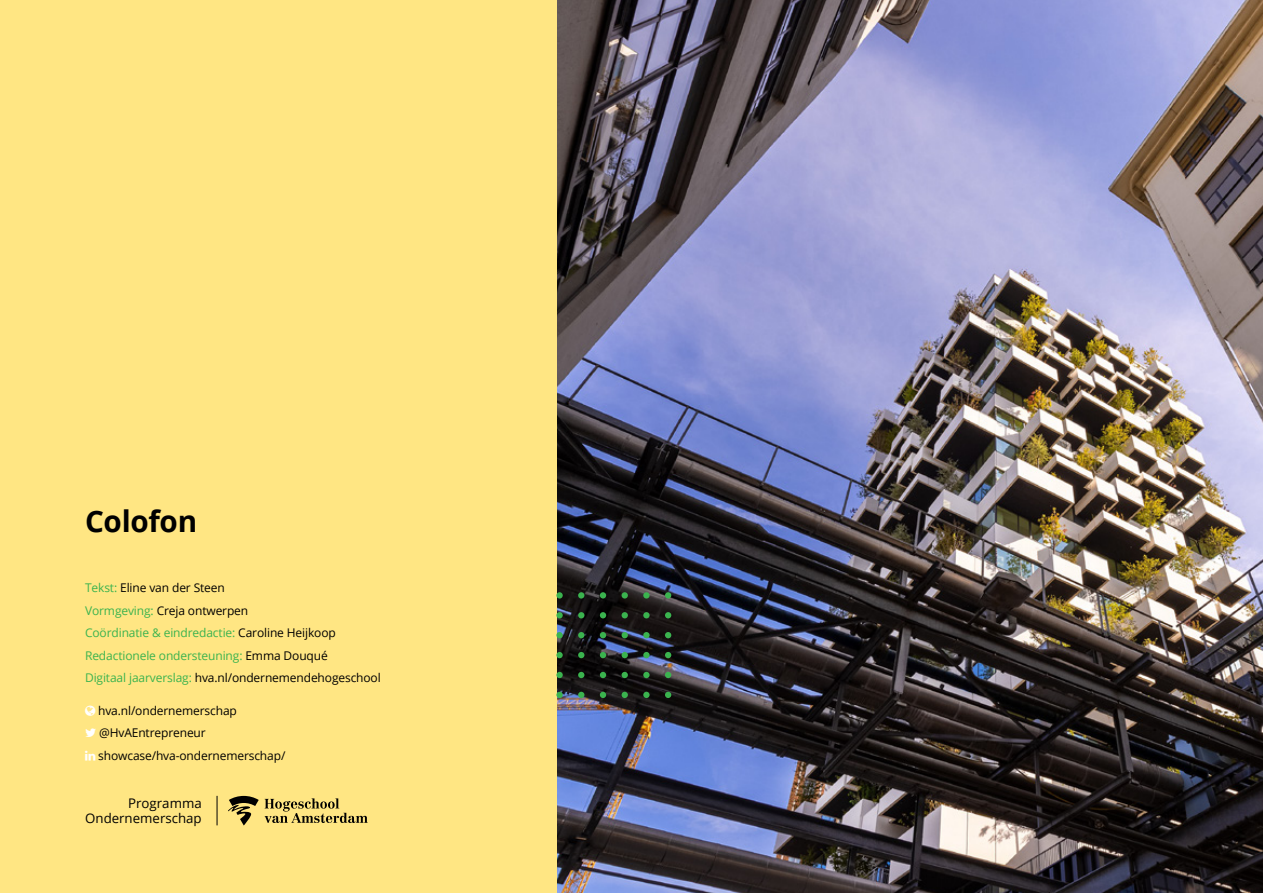
<style>
.page{position:relative;width:1263px;height:893px;background:#fff}
.page>*{position:absolute;margin:0;border:0;box-sizing:border-box;transform-origin:0 0}
.t1{font:700 29.7px "Open Sans";letter-spacing:-.01em;color:#000}
.t2{font:13.2px/14.2px "Open Sans";color:#000;text-align:right}
.t3{font:12px/22.5px "Open Sans";letter-spacing:-.01em;color:#3bb34f}
.t4{font:12px/22.5px "Open Sans";letter-spacing:-.01em;color:#000}
.s1{color:#000}
</style>
<div class="page">
<div style="left:0;top:0;width:561px;height:893px;background:#ffe683"></div>
<svg style="left:217px;top:796px;width:1px;height:29px"></svg>
<svg style="left:265px;top:798px;width:103px;height:25px"></svg>
<svg style="left:228px;top:796px;width:31px;height:29px"></svg>
<img style="left:557px;top:0;width:706px;height:893px">
<div style="left:556px;top:592px;width:7px;height:7px;background:#3bb34f;border-radius:50%"></div>
<div style="left:578px;top:592px;width:6px;height:7px;background:#3bb34f;border-radius:50%"></div>
<div style="left:600px;top:592px;width:6px;height:7px;background:#3bb34f;border-radius:50%"></div>
<div style="left:621px;top:592px;width:7px;height:7px;background:#3bb34f;border-radius:50%"></div>
<div style="left:643px;top:592px;width:7px;height:7px;background:#3bb34f;border-radius:50%"></div>
<div style="left:665px;top:592px;width:6px;height:7px;background:#3bb34f;border-radius:50%"></div>
<div style="left:556px;top:632px;width:7px;height:6px;background:#3bb34f;border-radius:50%"></div>
<svg style="left:578px;top:632px;width:6px;height:6px"></svg>
<svg style="left:600px;top:632px;width:6px;height:6px"></svg>
<div style="left:621px;top:632px;width:7px;height:6px;background:#3bb34f;border-radius:50%"></div>
<div style="left:643px;top:632px;width:7px;height:6px;background:#3bb34f;border-radius:50%"></div>
<svg style="left:665px;top:632px;width:6px;height:6px"></svg>
<div style="left:556px;top:672px;width:7px;height:6px;background:#3bb34f;border-radius:50%"></div>
<svg style="left:578px;top:672px;width:6px;height:6px"></svg>
<svg style="left:600px;top:672px;width:6px;height:6px"></svg>
<div style="left:621px;top:672px;width:7px;height:6px;background:#3bb34f;border-radius:50%"></div>
<div style="left:643px;top:672px;width:7px;height:6px;background:#3bb34f;border-radius:50%"></div>
<svg style="left:665px;top:672px;width:6px;height:6px"></svg>
<div style="left:556px;top:612px;width:7px;height:6px;background:#3bb34f;border-radius:50%"></div>
<svg style="left:578px;top:612px;width:6px;height:6px"></svg>
<svg style="left:600px;top:612px;width:6px;height:6px"></svg>
<div style="left:621px;top:612px;width:7px;height:6px;background:#3bb34f;border-radius:50%"></div>
<div style="left:643px;top:612px;width:7px;height:6px;background:#3bb34f;border-radius:50%"></div>
<svg style="left:665px;top:612px;width:6px;height:6px"></svg>
<div style="left:556px;top:652px;width:7px;height:6px;background:#3bb34f;border-radius:50%"></div>
<svg style="left:578px;top:652px;width:6px;height:6px"></svg>
<svg style="left:600px;top:652px;width:6px;height:6px"></svg>
<div style="left:621px;top:652px;width:7px;height:6px;background:#3bb34f;border-radius:50%"></div>
<div style="left:643px;top:652px;width:7px;height:6px;background:#3bb34f;border-radius:50%"></div>
<svg style="left:665px;top:652px;width:6px;height:6px"></svg>
<div style="left:556px;top:692px;width:7px;height:6px;background:#3bb34f;border-radius:50%"></div>
<svg style="left:578px;top:692px;width:6px;height:6px"></svg>
<svg style="left:600px;top:692px;width:6px;height:6px"></svg>
<div style="left:621px;top:692px;width:7px;height:6px;background:#3bb34f;border-radius:50%"></div>
<div style="left:643px;top:692px;width:7px;height:6px;background:#3bb34f;border-radius:50%"></div>
<svg style="left:665px;top:692px;width:6px;height:6px"></svg>
<p class="t1" style="left:85px;top:500px;width:114px">Colofon</p>
<p class="t3" style="left:85px;top:576px;width:297px">Tekst: <span class="s1">Eline van der Steen<br></span>Vormgeving: <span class="s1">Creja ontwerpen<br></span>Coördinatie &amp; eindredactie: <span class="s1">Caroline Heijkoop </span>Redactionele ondersteuning: <span class="s1">Emma Douqué<br></span>Digitaal jaarverslag: <span class="s1">hva.nl/ondernemendehogeschool</span></p>
<p class="t4" style="left:98px;top:699px;width:189px">hva.nl/ondernemerschap   @HvAEntrepreneur showcase/hva-ondernemerschap/</p>
<p class="t2" style="left:85px;top:796px;width:118px">Programma<br>Ondernemerschap</p>
</div>
